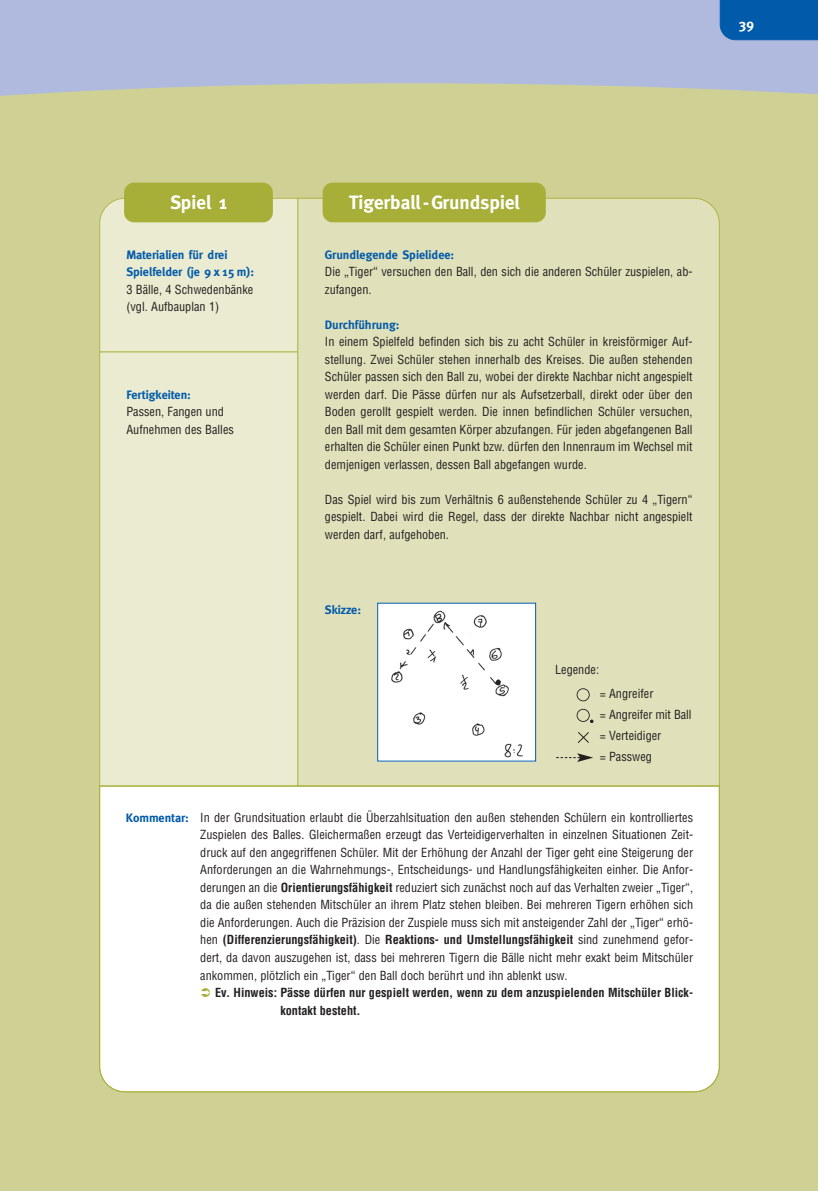
<style>
.page{position:relative;width:819px;height:1191px;background:#fff}
.page>*{position:absolute;margin:0;border:0;box-sizing:border-box;transform-origin:0 0}
.t1{font:700 19.25px "Meta";color:#fff}
.t2{font:700 14px "Meta";color:#fff}
.t3{font:condensed 12.25px/17.5px "Helvetica";color:#231f20}
.t4{font:700 12.25px/17.5px "Meta";color:#015aaa}
.t5{font:700 condensed 12.25px/17.5px "Helvetica";color:#231f20}
.s1{font-family:"Meta";font-weight:700;font-stretch:normal;color:#015aaa}
.s2{font-weight:700}
</style>
<div class="page">
<div style="left:0;top:1px;width:817px;height:1190px;background:#cfd194"></div>
<div style="left:100px;top:198px;width:619px;height:893px;background:#fff;border-radius:25px"></div>
<div style="left:298px;top:198px;width:421px;height:587px;background:#e0e1bb"></div>
<div style="left:99px;top:198px;width:198px;height:587px;background:#eaebd0"></div>
<svg style="left:0;top:1px;width:817px;height:196px"></svg>
<div style="left:719px;top:1px;width:98px;height:39px;background:#015aaa"></div>
<hr style="left:297px;top:198px;width:1px;height:588px;background:#a7af38">
<hr style="left:99px;top:785px;width:620px;height:1px;background:#a7af38">
<div style="left:124px;top:183px;width:149px;height:39px;background:#a7af38;border-radius:10px"></div>
<div style="left:322px;top:183px;width:223px;height:39px;background:#a7af38;border-radius:10px"></div>
<img style="left:379px;top:605px;width:155px;height:154px">
<div style="left:377px;top:603px;width:159px;height:158px;border:1px solid #015aaa"></div>
<div style="left:576px;top:688px;width:13px;height:13px;border:2px solid #231f20;border-radius:50%"></div>
<div style="left:576px;top:709px;width:13px;height:13px;border:2px solid #231f20;border-radius:50%"></div>
<svg style="left:590px;top:719px;width:3px;height:4px"></svg>
<svg style="left:576px;top:731px;width:14px;height:13px"></svg>
<svg style="left:556px;top:753px;width:37px;height:9px"></svg>
<hr style="left:99px;top:351px;width:199px;height:1px;background:#a7af38">
<p class="t2" style="left:738px;top:19px;width:16px">39</p>
<h1 class="t1" style="left:170px;top:195px;width:58px">Spiel 1</h1>
<h1 class="t1" style="left:349px;top:195px;width:172px">Tigerball-Grundspiel</h1>
<p class="t4" style="left:126px;top:246px;width:129px">Materialien für drei<br>Spielfelder (je 9 x 15 m):</p>
<p class="t3" style="left:126px;top:282px;width:128px">3 Bälle, 4 Schwedenbänke (vgl. Aufbauplan 1)</p>
<p class="t4" style="left:325px;top:246px;width:131px">Grundlegende Spielidee:</p>
<p class="t3" style="left:325px;top:264px;width:369px">Die „Tiger“ versuchen den Ball, den sich die anderen Schüler zuspielen, ab&shy;zufangen.</p>
<p class="t4" style="left:325px;top:316px;width:76px">Durchführung:</p>
<p class="t3" style="left:325px;top:334px;width:369px;text-align:justify">In einem Spielfeld befinden sich bis zu acht Schüler in kreisförmiger Auf&shy;stellung. Zwei Schüler stehen innerhalb des Kreises. Die außen stehenden Schüler passen sich den Ball zu, wobei der direkte Nachbar nicht angespielt werden darf. Die Pässe dürfen nur als Aufsetzerball, direkt oder über den Boden gerollt gespielt werden. Die innen befindlichen Schüler versuchen, den Ball mit dem gesamten Körper abzufangen. Für jeden abgefangenen Ball erhalten die Schüler einen Punkt bzw. dürfen den Innenraum im Wechsel mit demjenigen verlassen, dessen Ball abgefangen wurde.</p>
<p class="t3" style="left:325px;top:492px;width:369px;text-align:justify">Das Spiel wird bis zum Verhältnis 6 außenstehende Schüler zu 4 „Tigern“ gespielt. Dabei wird die Regel, dass der direkte Nachbar nicht angespielt werden darf, aufgehoben.</p>
<p class="t4" style="left:126px;top:386px;width:66px">Fertigkeiten:</p>
<p class="t3" style="left:126px;top:404px;width:109px">Passen, Fangen und<br>Aufnehmen des Balles</p>
<p class="t4" style="left:325px;top:602px;width:38px">Skizze:</p>
<p class="t3" style="left:555px;top:661px;width:45px">Legende:</p>
<p class="t3" style="left:599px;top:684px;width:93px;line-height:21px">= Angreifer<br>= Angreifer mit Ball = Verteidiger<br>= Passweg</p>
<p class="t3" style="left:200px;top:809px;width:494px;text-align:justify;text-indent:-74px"><span class="s1">Kommentar:</span> In der Grundsituation erlaubt die Überzahlsituation den außen stehenden Schülern ein kontrolliertes Zuspielen des Balles. Gleichermaßen erzeugt das Verteidigerverhalten in einzelnen Situationen Zeit&shy;druck auf den angegriffenen Schüler. Mit der Erhöhung der Anzahl der Tiger geht eine Steigerung der Anforderungen an die Wahrnehmungs-, Entscheidungs- und Handlungsfähigkeiten einher. Die Anfor&shy;derungen an die <span class="s2">Orientierungsfähigkeit</span> reduziert sich zunächst noch auf das Verhalten zweier „Tiger“, da die außen stehenden Mitschüler an ihrem Platz stehen bleiben. Bei mehreren Tigern erhöhen sich die Anforderungen. Auch die Präzision der Zuspiele muss sich mit ansteigender Zahl der „Tiger“ erhö&shy;hen <span class="s2">(Differenzierungsfähigkeit)</span>. Die <span class="s2">Reaktions- und Umstellungsfähigkeit</span> sind zunehmend gefor&shy;dert, da davon auszugehen ist, dass bei mehreren Tigern die Bälle nicht mehr exakt beim Mitschüler ankommen, plötzlich ein „Tiger“ den Ball doch berührt und ihn ablenkt usw.</p>
<p class="t5" style="left:280px;top:984px;width:414px;text-indent:-65px">Ev. Hinweis: Pässe dürfen nur gespielt werden, wenn zu dem anzuspielenden Mitschüler Blick&shy;kontakt besteht.</p>
</div>
